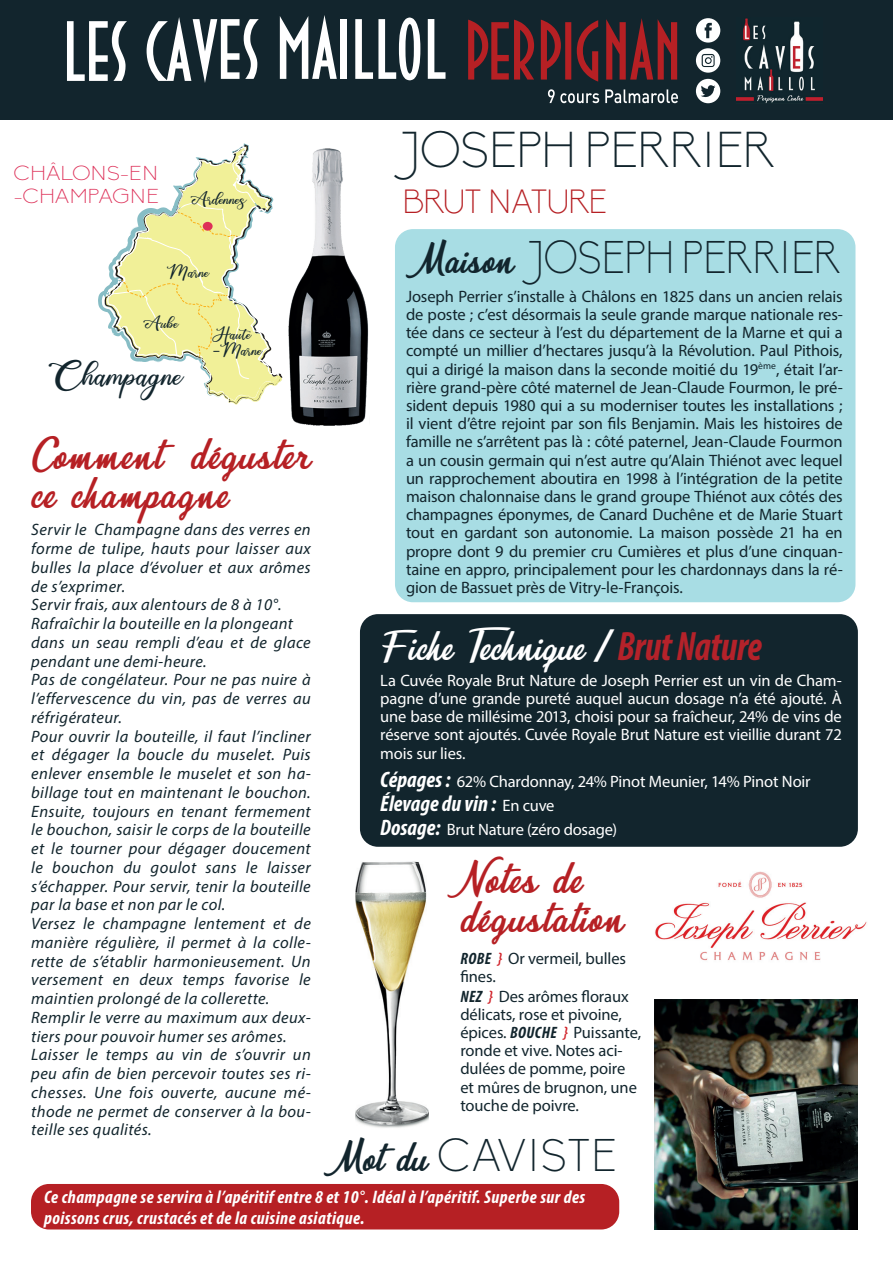
<style>
.page{position:relative;width:893px;height:1263px;background:#fff}
.page>*{position:absolute;margin:0;border:0;box-sizing:border-box;transform-origin:0 0}
.t1{font:84.9px "Deco Tech TL";color:#fff}
.t2{font:300 49.5px "Biko";letter-spacing:-.02em;color:#12252d}
.t3{font:45px/39px "Mirella";letter-spacing:.025em;color:#b62024}
.t4{font:300 45px "Biko";letter-spacing:-.02em;color:#12252d;scale:.92 1}
.t5{font:300 45px "Biko";letter-spacing:.005em;color:#12252d}
.t6{font:42px "Mirella";color:#fff}
.t7{font:36.15px "happy Birthday";color:#12252d;scale:1.12 1}
.t8{font:300 33px "Biko";letter-spacing:-.025em;color:#b62024}
.t9{font:italic 700 condensed 22.5px "Myriad Pro";color:#fff}
.t10{font:300 19.8px/23.7px "Biko";color:#dd3058;scale:1.12 1}
.t11{font:italic 700 condensed 18.15px/21.8px "Myriad Pro";letter-spacing:.025em;color:#fff}
.t12{font:18px "happy Birthday";color:#12252d;scale:1.12 1}
.t13{font:17.55px/15.9px "happy Birthday";color:#12252d;scale:1.12 1}
.t14{font:16.5px/18.1px "Myriad Pro";letter-spacing:-.005em;color:#12252d}
.t15{font:italic 16.5px/18.8px "Myriad Pro";letter-spacing:.025em;color:#12252d}
.t16{font:16.5px/18.1px "Myriad Pro";letter-spacing:-.01em;color:#fff;text-align:justify}
.s1{font-family:"Mirella";font-weight:400;font-size:42px}
.s2{font-family:"Myriad Pro";font-weight:700;font-style:italic;font-stretch:condensed;font-size:45px}
.s3{font-family:"Myriad Pro";font-weight:700;font-style:italic;font-stretch:condensed;font-size:41.25px;color:#b4222a}
.s4{font-weight:700;font-style:italic;font-stretch:condensed;font-size:22.5px}
.s5{font-weight:400;font-style:normal;font-stretch:normal;font-size:16.5px}
.s6{font-weight:700;font-style:italic;font-stretch:condensed}
.s7{font-weight:600;font-style:italic;color:#d1232a}
</style>
<div class="page">
<div style="left:0;top:0;width:893px;height:119px;background:#12252d"></div>
<div style="left:395px;top:229px;width:460px;height:373px;background:#a8dde4;border-radius:18px"></div>
<div style="left:31px;top:1184px;width:588px;height:45px;background:#b62024;border-radius:18px"></div>
<svg style="left:105px;top:146px;width:178px;height:259px"></svg>
<div style="left:203px;top:222px;width:10px;height:9px;background:#dd3058;border-radius:50%"></div>
<svg style="left:548px;top:89px;width:51px;height:14px"></svg>
<svg style="left:605px;top:89px;width:73px;height:14px"></svg>
<svg style="left:468px;top:18px;width:209px;height:64px"></svg>
<svg style="left:696px;top:79px;width:24px;height:24px"></svg>
<img style="left:736px;top:18px;width:86px;height:85px">
<div style="left:360px;top:614px;width:498px;height:233px;background:#12252d;border-radius:18px"></div>
<img style="left:355px;top:861px;width:74px;height:267px">
<svg style="left:696px;top:18px;width:24px;height:55px"></svg>
<img style="left:655px;top:826px;width:212px;height:135px">
<img style="left:655px;top:1000px;width:202px;height:229px">
<img style="left:288px;top:148px;width:81px;height:277px">
<h1 class="t1" style="left:63px;top:5px;width:385px">LES CAVES MAILLOL</h1>
<p class="t10" style="left:14px;top:162px;width:131px">CHÂLONS-EN -CHAMPAGNE</p>
<p class="t12" style="left:191px;top:188px;width:51px">Ardennes</p>
<p class="t13" style="left:167px;top:263px;width:39px">Marne</p>
<p class="t13" style="left:144px;top:314px;width:33px">Aube</p>
<h3 class="t7" style="left:49px;top:352px;width:121px">Champagne</h3>
<p class="t13" style="left:212px;top:325px;width:46px">Haute -Marne</p>
<h3 class="t3" style="left:31px;top:435px;width:281px">Comment déguster ce champagne</h3>
<p class="t15" style="left:31px;top:520px;width:281px">Servir le Champagne dans des verres en forme de tulipe, hauts pour laisser aux bulles la place d’évoluer et aux arômes de s’exprimer.<br>Servir frais, aux alentours de 8 à 10°.<br>Rafraîchir la bouteille en la plongeant dans un seau rempli d’eau et de glace pendant une demi-heure.<br>Pas de congélateur. Pour ne pas nuire à l’effervescence du vin, pas de verres au réfrigérateur.<br>Pour ouvrir la bouteille, il faut l’incliner et dégager la boucle du muselet. Puis enlever ensemble le muselet et son ha&shy;billage tout en maintenant le bouchon.<br>Ensuite, toujours en tenant fermement le bouchon, saisir le corps de la bouteille et le tourner pour dégager doucement le bouchon du goulot sans le laisser s’échapper. Pour servir, tenir la bouteille par la base et non par le col.<br>Versez le champagne lentement et de manière régulière, il permet à la colle&shy;rette de s’établir harmonieusement. Un versement en deux temps favorise le maintien prolongé de la collerette.<br>Remplir le verre au maximum aux deux&shy;tiers pour pouvoir humer ses arômes.<br>Laisser le temps au vin de s’ouvrir un peu afin de bien percevoir toutes ses ri&shy;chesses. Une fois ouverte, aucune mé&shy;thode ne permet de conserver à la bou&shy;teille ses qualités.</p>
<h2 class="t2" style="left:399px;top:122px;width:378px">JOSEPH PERRIER</h2>
<h3 class="t8" style="left:403px;top:183px;width:205px">BRUT NATURE</h3>
<h3 class="t4" style="left:406px;top:232px;width:475px"><span class="s1">Maison</span> JOSEPH PERRIER</h3>
<p class="t14" style="left:406px;top:287px;width:438px;text-align:justify">Joseph Perrier s’installe à Châlons en 1825 dans un ancien relais de poste ; c’est désormais la seule grande marque nationale res&shy;tée dans ce secteur à l’est du département de la Marne et qui a compté un millier d’hectares jusqu’à la Révolution. Paul Pithois, qui a dirigé la maison dans la seconde moitié du 19<sup>ème</sup>, était l’ar&shy;rière grand-père côté maternel de Jean-Claude Fourmon, le pré&shy;sident depuis 1980 qui a su moderniser toutes les installations ; il vient d’être rejoint par son fils Benjamin. Mais les histoires de famille ne s’arrêtent pas là : côté paternel, Jean-Claude Fourmon a un cousin germain qui n’est autre qu’Alain Thiénot avec lequel un rapprochement aboutira en 1998 à l’intégration de la petite maison chalonnaise dans le grand groupe Thiénot aux côtés des champagnes éponymes, de Canard Duchêne et de Marie Stuart tout en gardant son autonomie. La maison possède 21 ha en propre dont 9 du premier cru Cumières et plus d’une cinquan&shy;taine en appro, principalement pour les chardonnays dans la ré&shy;gion de Bassuet près de Vitry-le-François.</p>
<h3 class="t6" style="left:380px;top:619px;width:384px">Fiche Technique <span class="s2">/</span> <span class="s3">Brut Nature</span></h3>
<p class="t16" style="left:380px;top:671px;width:463px">La Cuvée Royale Brut Nature de Joseph Perrier est un vin de Cham&shy;pagne d’une grande pureté auquel aucun dosage n’a été ajouté. À une base de millésime 2013, choisi pour sa fraîcheur, 24% de vins de réserve sont ajoutés. Cuvée Royale Brut Nature est vieillie durant 72 mois sur lies.</p>
<p class="t16" style="left:380px;top:772px;width:432px"><span class="s4">Cépages :</span> 62% Chardonnay, 24% Pinot Meunier, 14% Pinot Noir</p>
<h3 class="t9" style="left:380px;top:789px;width:176px">Élevage du vin : <span class="s5">En cuve</span></h3>
<p class="t16" style="left:380px;top:820px;width:238px"><span class="s4">Dosage:</span> Brut Nature (zéro dosage)</p>
<h3 class="t3" style="left:460px;top:859px;width:165px">Notes de dégustation</h3>
<p class="t14" style="left:460px;top:949px;width:167px"><span class="s6">ROBE</span> <span class="s7">}</span> Or vermeil, bulles fines.</p>
<p class="t14" style="left:460px;top:987px;width:182px"><span class="s6">NEZ</span> <span class="s7">}</span> Des arômes floraux délicats, rose et pivoine, épices. <span class="s6">BOUCHE</span> <span class="s7">}</span> Puissante, ronde et vive. Notes aci&shy;dulées de pomme, poire et mûres de brugnon, une touche de poivre.</p>
<h3 class="t5" style="left:324px;top:1130px;width:295px"><span class="s1">Mot du</span> CAVISTE</h3>
<p class="t11" style="left:44px;top:1185px;width:543px">Ce champagne se servira à l’apéritif entre 8 et 10°. Idéal à l’apéritif. Superbe sur des poissons crus, crustacés et de la cuisine asiatique.</p>
</div>
